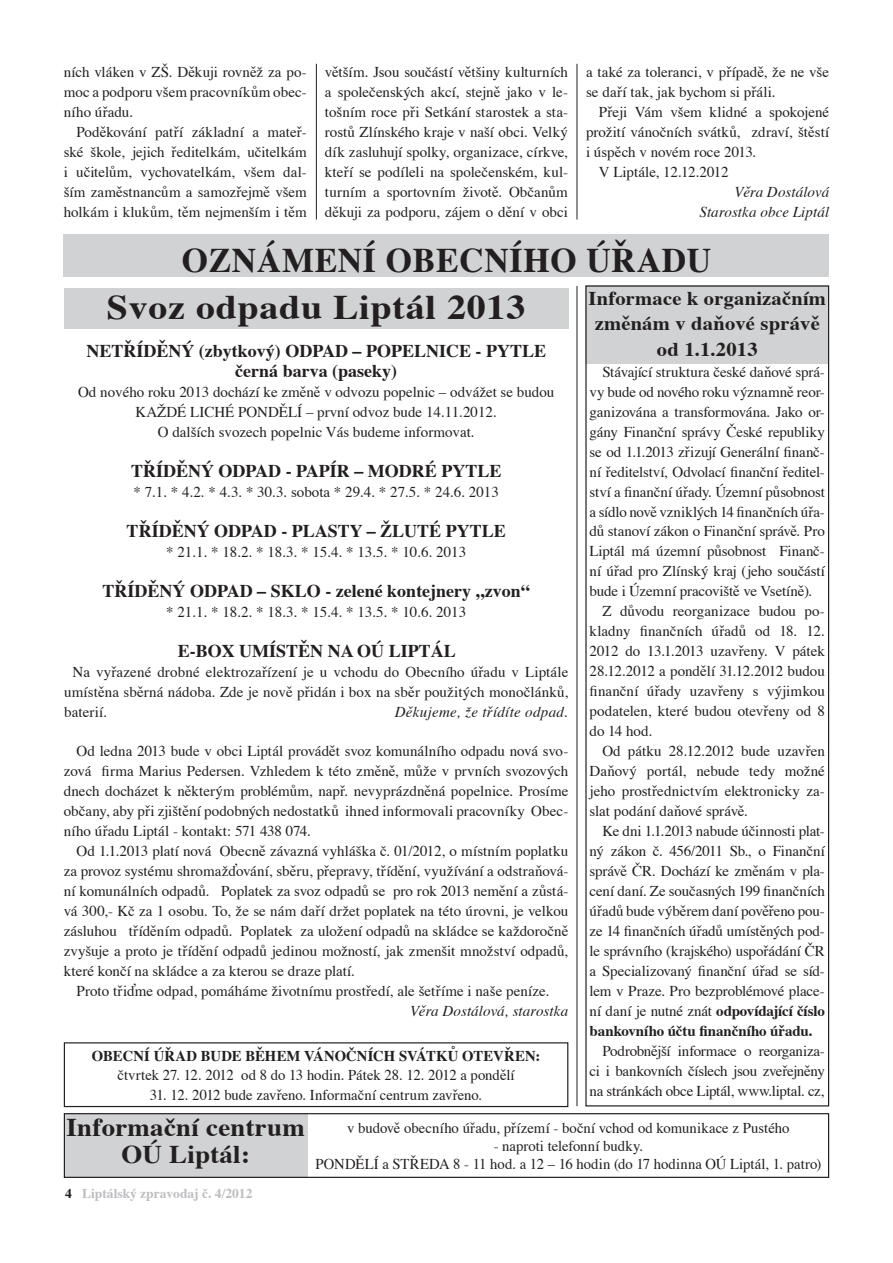
<style>
.page{position:relative;width:893px;height:1263px;background:#fff}
.page>*{position:absolute;margin:0;border:0;box-sizing:border-box;transform-origin:0 0}
.t1{font:700 34.5px/46.8px "Times";letter-spacing:.02em;color:#231f20}
.t2{font:700 25.5px/27px "Times";letter-spacing:.01em;color:#231f20;text-align:center;scale:1.05 1}
.t3{font:700 19.5px/25.5px "Times";letter-spacing:.01em;color:#231f20;text-align:center;scale:1.05 1}
.t4{font:700 18px/20px "Times";color:#231f20}
.t5{font:15px/20px "Times";color:#231f20;text-align:justify}
.t6{font:italic 15px/20px "Times";letter-spacing:.005em;color:#231f20;text-align:right}
.t7{font:700 15px "Times";color:#231f20}
.t8{font:700 13.5px "Times";color:#bcbdc0}
.s1{font-weight:700}
.s2{color:#231f20}
</style>
<div class="page">
<div style="left:64px;top:234px;width:765px;height:42px;background:#d1d2d4"></div>
<div style="left:64px;top:289px;width:504px;height:40px;background:#d1d2d4"></div>
<div style="left:585px;top:285px;width:244px;height:79px;background:#d1d2d4"></div>
<div style="left:585px;top:285px;width:244px;height:821px;border:1px solid #231f20"></div>
<div style="left:64px;top:1113px;width:244px;height:65px;background:#d1d2d4"></div>
<div style="left:64px;top:1113px;width:765px;height:65px;border:1px solid #231f20"></div>
<div style="left:64px;top:1042px;width:504px;height:65px;border:1px solid #231f20"></div>
<hr style="left:316px;top:64px;width:1px;height:156px;background:#231f20">
<hr style="left:577px;top:64px;width:1px;height:156px;background:#231f20">
<hr style="left:577px;top:286px;width:1px;height:820px;background:#231f20">
<p class="t5" style="left:64px;top:63px;width:245px">ních vláken v ZŠ. Děkuji rovněž za po&shy;moc a podporu všem pracovníkům obec&shy;ního úřadu.</p>
<p class="t5" style="left:64px;top:123px;width:245px;text-indent:13px">Poděkování patří základní a mateř&shy;ské škole, jejich ředitelkám, učitelkám i učitelům, vychovatelkám, všem dal&shy;ším zaměstnancům a samozřejmě všem holkám i klukům, těm nejmenším i těm</p>
<p class="t5" style="left:325px;top:63px;width:245px">větším. Jsou součástí většiny kulturních a společenských akcí, stejně jako v le&shy;tošním roce při Setkání starostek a sta&shy;rostů Zlínského kraje v naší obci. Velký dík zasluhují spolky, organizace, církve, kteří se podíleli na společenském, kul&shy;turním a sportovním životě. Občanům děkuji za podporu, zájem o dění v obci</p>
<p class="t5" style="left:586px;top:63px;width:245px">a také za toleranci, v případě, že ne vše se daří tak, jak bychom si přáli.</p>
<p class="t5" style="left:599px;top:103px;width:232px">Přeji Vám všem klidné a spokojené</p>
<p class="t5" style="left:586px;top:123px;width:245px">prožití vánočních svátků, zdraví, štěstí</p>
<p class="t5" style="left:586px;top:143px;width:172px">i úspěch v novém roce 2013.</p>
<p class="t5" style="left:599px;top:163px;width:131px">V Liptále, 12.12.2012</p>
<p class="t6" style="left:699px;top:183px;width:131px">Věra Dostálová<br>Starostka obce Liptál</p>
<h1 class="t1" style="left:107px;top:238px;width:606px;text-indent:75px">OZNÁMENÍ OBECNÍHO ÚŘADU<br>Svoz odpadu Liptál 2013</h1>
<p class="t4" style="left:86px;top:341px;width:226px">NETŘÍDĚNÝ (zbytkový) ODPAD</p>
<h3 class="t3" style="left:588px;top:286px;width:228px">Informace k organizačním změnám v daňové správě od 1.1.2013</h3>
<p class="t4" style="left:235px;top:341px;width:312px;text-indent:117px">– POPELNICE - PYTLE černá barva (paseky)</p>
<p class="t5" style="left:78px;top:383px;width:478px;text-align:center">Od nového roku 2013 dochází ke změně v odvozu popelnic – odvážet se budou<br>KAŽDÉ LICHÉ PONDĚLÍ – první odvoz bude 14.11.2012.<br>O dalších svozech popelnic Vás budeme informovat.</p>
<p class="t4" style="left:131px;top:461px;width:115px">TŘÍDĚNÝ ODPAD</p>
<p class="t4" style="left:286px;top:461px;width:23px">- PAP</p>
<p class="t4" style="left:330px;top:461px;width:172px">ÍR – MODRÉ PYTLE</p>
<p class="t5" style="left:133px;top:482px;width:367px">* 7.1. * 4.2. * 4.3. * 30.3. sobota * 29.4. * 27.5. * 24.6. 2013</p>
<p class="t4" style="left:127px;top:521px;width:115px">TŘÍDĚNÝ ODPAD</p>
<p class="t4" style="left:281px;top:521px;width:225px">- PLASTY – ŽLUTÉ PYTLE</p>
<p class="t5" style="left:166px;top:542px;width:301px">* 21.1. * 18.2. * 18.3. * 15.4. * 13.5. * 10.6. 2013</p>
<p class="t4" style="left:103px;top:581px;width:115px">TŘÍDĚNÝ ODPAD</p>
<p class="t4" style="left:257px;top:581px;width:274px">– SKLO - zelené kontejnery „zvon“</p>
<p class="t5" style="left:166px;top:602px;width:301px">* 21.1. * 18.2. * 18.3. * 15.4. * 13.5. * 10.6. 2013</p>
<p class="t4" style="left:178px;top:641px;width:280px">E-BOX UMÍSTĚN NA OÚ LIPTÁL</p>
<p class="t5" style="left:64px;top:662px;width:506px;text-indent:9px">Na vyřazené drobné elektrozařízení je u vchodu do Obecního úřadu v Liptále umístěna sběrná nádoba. Zde je nově přidán i box na sběr použitých monočlánků, baterií.</p>
<p class="t5" style="left:602px;top:362px;width:224px">Stávající struktura české daňové sprá-</p>
<p class="t5" style="left:590px;top:382px;width:237px">vy bude od nového roku významně reor-</p>
<p class="t5" style="left:590px;top:402px;width:237px">ganizována a transformována. Jako or-</p>
<p class="t5" style="left:590px;top:422px;width:237px">gány Finanční správy České republiky</p>
<p class="t5" style="left:590px;top:442px;width:237px">se od 1.1.2013 zřizují Generální finanč-</p>
<p class="t5" style="left:590px;top:462px;width:237px">ní ředitelství, Odvolací finanční ředitel-</p>
<p class="t5" style="left:590px;top:482px;width:237px">ství a finanční úřady. Územní působnost</p>
<p class="t5" style="left:590px;top:502px;width:237px">a sídlo nově vzniklých 14 finančních úřa-</p>
<p class="t5" style="left:590px;top:522px;width:237px">dů stanoví zákon o Finanční správě. Pro</p>
<p class="t5" style="left:590px;top:542px;width:237px">Liptál má územní působnost Finanč-</p>
<p class="t5" style="left:590px;top:562px;width:237px">ní úřad pro Zlínský kraj (jeho součástí</p>
<p class="t5" style="left:590px;top:582px;width:224px">bude i Územní pracoviště ve Vsetíně).</p>
<p class="t5" style="left:602px;top:602px;width:224px">Z důvodu reorganizace budou po-</p>
<p class="t5" style="left:590px;top:622px;width:237px">kladny finančních úřadů od 18. 12.</p>
<p class="t5" style="left:590px;top:642px;width:237px">2012 do 13.1.2013 uzavřeny. V pátek</p>
<p class="t5" style="left:590px;top:662px;width:237px">28.12.2012 a pondělí 31.12.2012 budou</p>
<p class="t5" style="left:590px;top:682px;width:237px">finanční úřady uzavřeny s výjimkou</p>
<p class="t5" style="left:590px;top:702px;width:237px">podatelen, které budou otevřeny od 8</p>
<p class="t5" style="left:590px;top:722px;width:64px">do 14 hod.</p>
<p class="t5" style="left:602px;top:742px;width:224px">Od pátku 28.12.2012 bude uzavřen</p>
<p class="t5" style="left:590px;top:762px;width:237px">Daňový portál, nebude tedy možné</p>
<p class="t5" style="left:590px;top:782px;width:237px">jeho prostřednictvím elektronicky za-</p>
<p class="t5" style="left:590px;top:802px;width:160px">slat podání daňové správě.</p>
<p class="t5" style="left:602px;top:822px;width:224px">Ke dni 1.1.2013 nabude účinnosti plat-</p>
<p class="t5" style="left:590px;top:842px;width:237px">ný zákon č. 456/2011 Sb., o Finanční</p>
<p class="t5" style="left:590px;top:862px;width:237px">správě ČR. Dochází ke změnám v pla-</p>
<p class="t5" style="left:590px;top:882px;width:237px">cení daní. Ze současných 199 finančních</p>
<p class="t5" style="left:590px;top:902px;width:237px">úřadů bude výběrem daní pověřeno pou-</p>
<p class="t5" style="left:590px;top:922px;width:237px">ze 14 finančních úřadů umístěných pod-</p>
<p class="t5" style="left:590px;top:942px;width:237px">le správního (krajského) uspořádání ČR</p>
<p class="t5" style="left:590px;top:962px;width:237px">a Specializovaný finanční úřad se síd-</p>
<p class="t5" style="left:590px;top:982px;width:237px">lem v Praze. Pro bezproblémové place-</p>
<p class="t5" style="left:590px;top:1002px;width:237px">ní daní je nutné znát <span class="s1">odpovídající číslo</span></p>
<p class="t7" style="left:590px;top:1021px;width:224px">bankovního účtu finančního úřadu.</p>
<p class="t5" style="left:590px;top:1042px;width:237px;text-indent:13px">Podrobnější informace o reorganiza&shy;ci i bankovních číslech jsou zveřejněny na stránkách obce Liptál, www.liptal. cz,</p>
<p class="t6" style="left:395px;top:702px;width:175px">Děkujeme, že třídíte odpad.</p>
<p class="t5" style="left:64px;top:742px;width:506px;text-indent:13px">Od ledna 2013 bude v obci Liptál provádět svoz komunálního odpadu nová svo&shy;zová firma Marius Pedersen. Vzhledem k této změně, může v prvních svozových dnech docházet k některým problémům, např. nevyprázdněná popelnice. Prosíme občany, aby při zjištění podobných nedostatků ihned informovali pracovníky Obec&shy;ního úřadu Liptál - kontakt: 571 438 074.</p>
<p class="t5" style="left:64px;top:842px;width:506px;text-indent:13px">Od 1.1.2013 platí nová Obecně závazná vyhláška č. 01/2012, o místním poplatku za provoz systému shromažďování, sběru, přepravy, třídění, využívání a odstraňová&shy;ní komunálních odpadů. Poplatek za svoz odpadů se pro rok 2013 nemění a zůstá&shy;vá 300,- Kč za 1 osobu. To, že se nám daří držet poplatek na této úrovni, je velkou zásluhou tříděním odpadů. Poplatek za uložení odpadů na skládce se každoročně zvyšuje a proto je třídění odpadů jedinou možností, jak zmenšit množství odpadů, které končí na skládce a za kterou se draze platí.</p>
<p class="t5" style="left:76px;top:982px;width:474px">Proto třiďme odpad, pomáháme životnímu prostředí, ale šetříme i naše peníze.</p>
<p class="t6" style="left:410px;top:1002px;width:160px">Věra Dostálová, starostka</p>
<p class="t7" style="left:92px;top:1046px;width:450px">OBECNÍ ÚŘAD BUDE BĚHEM VÁNOČNÍCH SVÁTKŮ OTEVŘEN:</p>
<p class="t5" style="left:117px;top:1066px;width:399px">čtvrtek 27. 12. 2012 od 8 do 13 hodin. Pátek 28. 12. 2012 a pondělí</p>
<p class="t5" style="left:150px;top:1086px;width:334px">31. 12. 2012 bude zavřeno. Informační centrum zavřeno.</p>
<h2 class="t2" style="left:67px;top:1115px;width:228px">Informační centrum<br>OÚ Liptál:</h2>
<p class="t5" style="left:347px;top:1119px;width:444px">v budově obecního úřadu, přízemí - boční vchod od komunikace z Pustého</p>
<p class="t5" style="left:315px;top:1138px;width:507px;line-height:18px;text-align:center">- naproti telefonní budky.<br>PONDĚLÍ a STŘEDA 8 - 11 hod. a 12 – 16 hodin (do 17 hodinna OÚ Liptál, 1. patro)</p>
<p class="t8" style="left:65px;top:1184px;width:189px"><span class="s2">4</span> Liptálský zpravodaj č. 4/2012</p>
</div>
